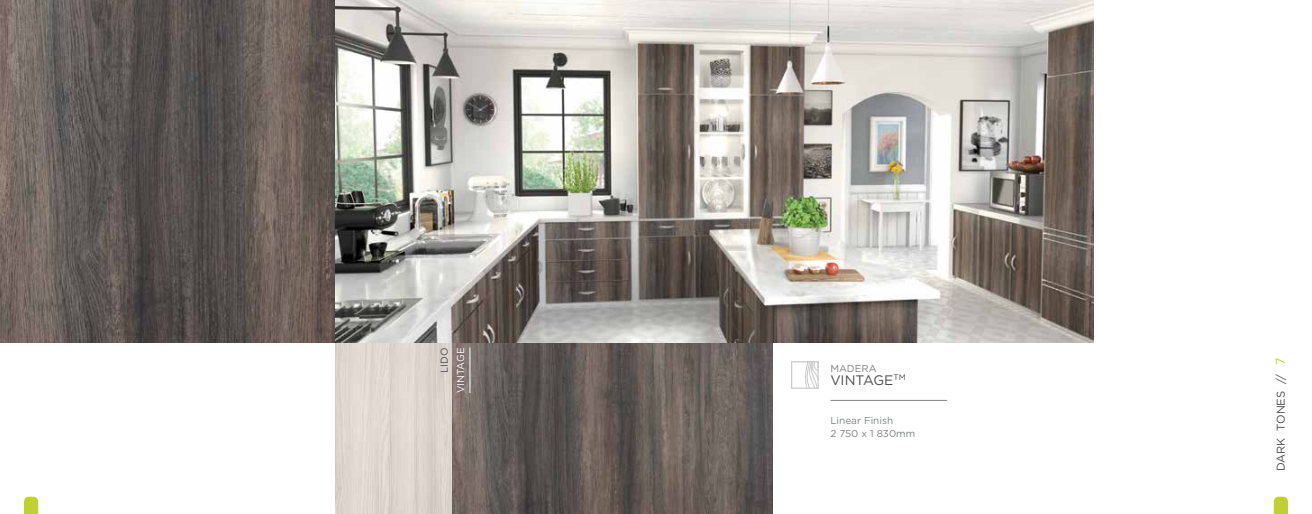
<style>
.page{position:relative;width:1312px;height:514px;background:#fff}
.page>*{position:absolute;margin:0;border:0;box-sizing:border-box;transform-origin:0 0}
.t1{font:13.75px "Gotham";color:#4d4d4f}
.t2{font:11.25px "Gotham";color:#4d4d4f}
.t3{font:10px/12.5px "Gotham";color:#808284}
.t4{font:10px "Gotham";color:#fff}
.t5{font:10px "Gotham";color:#4d4d4f}
.s1{font-size:12.5px;color:#bfd030}
</style>
<div class="page">
<svg style="left:1273px;top:497px;width:14px;height:17px"></svg>
<svg style="left:24px;top:497px;width:14px;height:17px"></svg>
<img style="left:0;top:0;width:1093px;height:343px">
<img style="left:335px;top:343px;width:437px;height:171px">
<hr style="left:830px;top:400px;width:116px;height:1px;background:#808284">
<hr style="left:469px;top:347px;width:1px;height:46px;background:#fff">
<svg style="left:804px;top:362px;width:14px;height:26px"></svg>
<p class="t5" style="left:439px;top:373px;width:27px;rotate:-90deg">LIDO</p>
<p class="t4" style="left:456px;top:393px;width:47px;rotate:-90deg">VINTAGE</p>
<p class="t3" style="left:830px;top:363px;width:48px">MADERA</p>
<h1 class="t1" style="left:830px;top:373px;width:77px">VINTAGE<sup>TM</sup></h1>
<p class="t3" style="left:830px;top:415px;width:86px">Linear Finish<br>2 750 x 1 830mm</p>
<p class="t2" style="left:1275px;top:471px;width:115px;rotate:-90deg">DARK TONES // <span class="s1">7</span></p>
</div>
